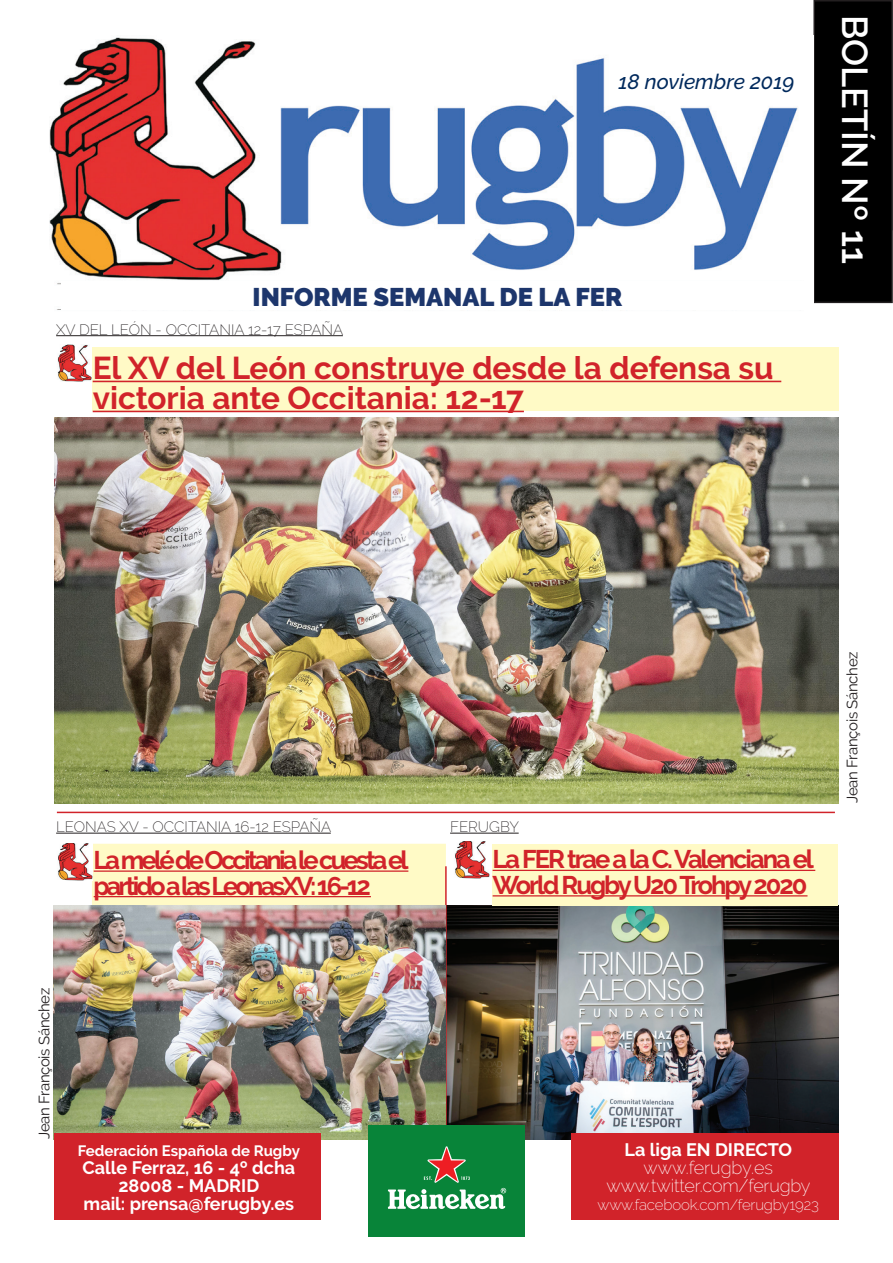
<style>
.page{position:relative;width:893px;height:1263px;background:#fff}
.page>*{position:absolute;margin:0;border:0;box-sizing:border-box;transform-origin:0 0}
.t1{font:600 36px "Raleway";color:#fff}
.t2{font:36px "Trebuchet MS";color:#fff}
.t3{font:700 31.5px/30px "Raleway";color:#d1232a}
.t4{font:700 25.5px/25.5px "Raleway";letter-spacing:-.11em;color:#d1232a}
.t5{font:700 25.5px/25.5px "Raleway";letter-spacing:-.08em;color:#d1232a}
.t6{font:900 25.5px "Raleway";color:#1d366c}
.t7{font:italic 500 21px "Raleway";color:#00295c}
.t8{font:700 18px/18px "Raleway";color:#fff;text-align:center}
.t9{font:200 18px/18px "Raleway";letter-spacing:-.01em;color:#fff;text-align:center}
.t10{font:200 15px "Raleway";color:#231f20}
.t11{font:15px "Raleway";letter-spacing:-.02em;color:#231f20}
.t12{font:200 15px "Raleway";letter-spacing:-.01em;color:#fff}
.t13{font:700 15px "Raleway";color:#fff}
</style>
<div class="page">
<img style="left:447px;top:906px;width:392px;height:233px">
<div style="left:814px;top:1px;width:78px;height:301px;background:#000"></div>
<div style="left:813px;top:0;width:80px;height:303px;border:2px solid #231f20"></div>
<div style="left:572px;top:1133px;width:267px;height:86px;background:#d1232a"></div>
<img style="left:49px;top:36px;width:765px;height:274px">
<hr style="left:57px;top:812px;width:778px;height:1px;background:#d1232a">
<div style="left:93px;top:348px;width:746px;height:63px;background:#fffac6"></div>
<hr style="left:93px;top:381px;width:688px;height:1px;background:#d1232a">
<hr style="left:93px;top:411px;width:431px;height:1px;background:#d1232a">
<img style="left:57px;top:345px;width:34px;height:36px">
<hr style="left:56px;top:335px;width:287px;height:1px;background:#231f20">
<div style="left:93px;top:844px;width:352px;height:61px;background:#fffac6"></div>
<hr style="left:93px;top:870px;width:315px;height:2px;background:#d1232a">
<hr style="left:93px;top:896px;width:278px;height:1px;background:#d1232a">
<div style="left:92px;top:844px;width:354px;height:62px;border:2px solid #fffac6"></div>
<img style="left:58px;top:843px;width:35px;height:38px">
<hr style="left:56px;top:833px;width:275px;height:1px;background:#231f20">
<hr style="left:445px;top:866px;width:2px;height:277px;background:#d1232a">
<div style="left:493px;top:844px;width:345px;height:62px;background:#fffac6"></div>
<hr style="left:493px;top:870px;width:322px;height:1px;background:#d1232a">
<hr style="left:493px;top:895px;width:314px;height:1px;background:#d1232a">
<img style="left:455px;top:841px;width:35px;height:38px">
<hr style="left:450px;top:833px;width:69px;height:1px;background:#231f20">
<img style="left:55px;top:418px;width:783px;height:385px">
<div style="left:639px;top:72px;width:154px;height:29px;background:#fff"></div>
<div style="left:61px;top:282px;width:752px;height:28px;background:#fff"></div>
<img style="left:53px;top:906px;width:392px;height:233px">
<div style="left:369px;top:1125px;width:156px;height:112px;background:#088439"></div>
<svg style="left:388px;top:1146px;width:118px;height:64px"></svg>
<div style="left:55px;top:1133px;width:266px;height:86px;background:#d1232a"></div>
<p class="t7" style="left:618px;top:69px;width:178px">18 noviembre 2019</p>
<h3 class="t6" style="left:253px;top:282px;width:371px">INFORME SEMANAL DE LA FER</h3>
<p class="t10" style="left:56px;top:320px;width:289px">XV DEL LEÓN - OCCITANIA 12-17 ESPAÑA</p>
<h2 class="t3" style="left:93px;top:353px;width:682px">El XV del León construye desde la defensa su victoria ante Occitania: 12-17</h2>
<h1 class="t1" style="left:875px;top:15px;width:251px;rotate:90deg">BOLETÍN Nº 11</h1>
<h1 class="t2" style="left:845px;top:176px;width:20px;rotate:-90deg">1</h1>
<p class="t10" style="left:56px;top:818px;width:277px">LEONAS XV - OCCITANIA 16-12 ESPAÑA</p>
<h3 class="t4" style="left:93px;top:848px;width:317px">La melé de Occitania le cuesta el partido a las LeonasXV:16-12</h3>
<p class="t11" style="left:35px;top:1139px;width:153px;rotate:-90deg">Jean François Sánchez</p>
<p class="t13" style="left:78px;top:1142px;width:224px">Federación Española de Rugby</p>
<p class="t8" style="left:83px;top:1159px;width:214px">Calle Ferraz, 16 - 4º dcha<br>28008 - MADRID<br>mail: prensa@ferugby.es</p>
<p class="t10" style="left:450px;top:818px;width:71px">FERUGBY</p>
<h3 class="t5" style="left:493px;top:847px;width:323px">La FER trae a la C.Valenciana el<br>World Rugby U20 Trohpy 2020</h3>
<p class="t11" style="left:844px;top:803px;width:153px;rotate:-90deg">Jean François Sánchez</p>
<p class="t8" style="left:625px;top:1141px;width:169px">La liga EN DIRECTO</p>
<p class="t9" style="left:606px;top:1159px;width:206px">www.ferugby.es www.twitter.com/ferugby</p>
<p class="t12" style="left:598px;top:1196px;width:223px">www.facebook.com/ferugby1923</p>
</div>
